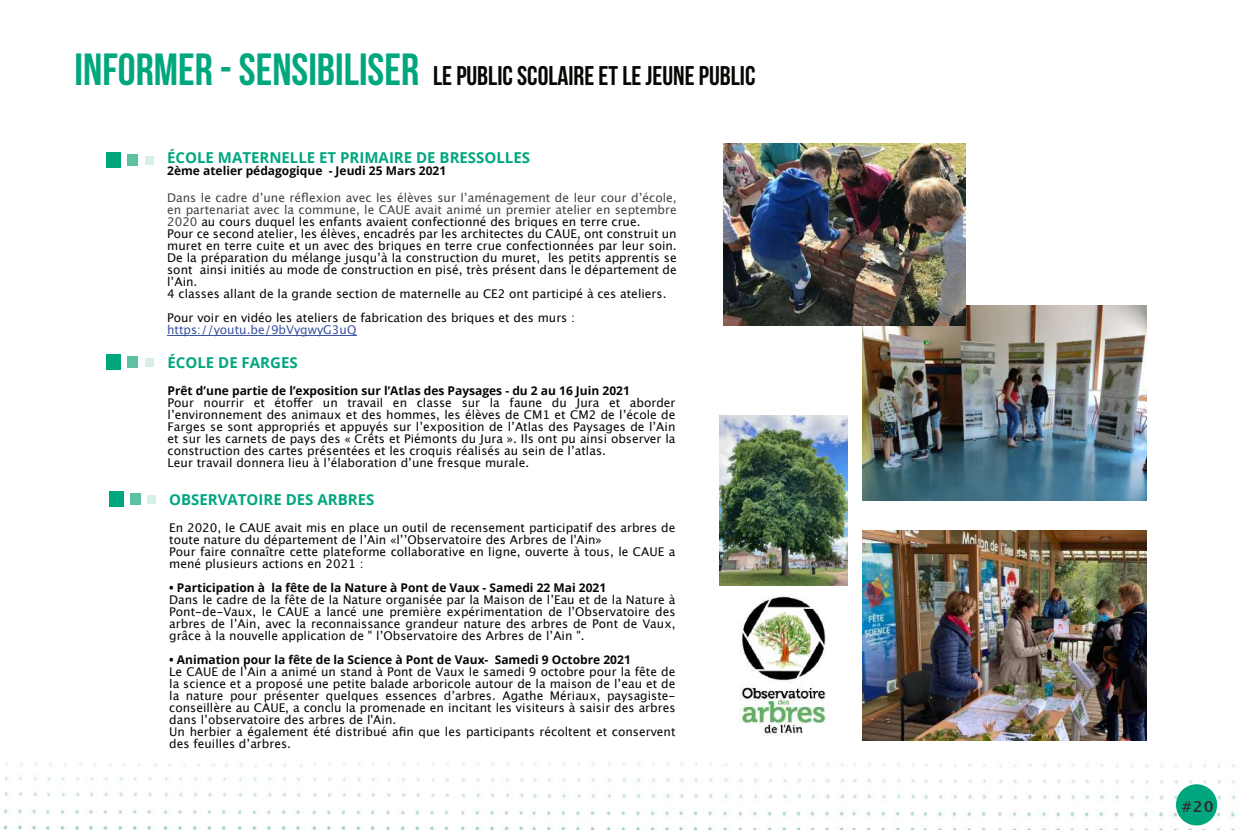
<style>
.page{position:relative;width:1242px;height:830px;background:#fff}
.page>*{position:absolute;margin:0;border:0;box-sizing:border-box;transform-origin:0 0}
.t1{font:27px "Bebas Neue";color:#080704}
.t2{font:700 15px "Open Sans";color:#00a77e}
.t3{font:700 15px "Lucida Grande";color:#2e2d2b}
.t4{font:12px/12px "Lucida Grande";color:#080704}
.t5{font:700 12px "Open Sans";color:#080704}
.t6{font:12px "Lucida Grande";color:#3a53a3}
.s1{font-size:45px;color:#00a77e}
.s2{color:#44454a}
</style>
<div class="page">
<img style="left:3px;top:762px;width:1233px;height:67px">
<svg style="left:1176px;top:783px;width:41px;height:42px"></svg>
<hr style="left:167px;top:335px;width:189px;height:1px;background:#3a53a3">
<img style="left:719px;top:585px;width:129px;height:151px">
<img style="left:862px;top:530px;width:284px;height:210px">
<img style="left:719px;top:415px;width:128px;height:170px">
<img style="left:862px;top:305px;width:284px;height:195px">
<img style="left:723px;top:143px;width:242px;height:182px">
<div style="left:106px;top:152px;width:14px;height:15px;background:#00a77e"></div>
<div style="left:127px;top:154px;width:11px;height:11px;background:#5ec0a3"></div>
<div style="left:145px;top:156px;width:8px;height:8px;background:#d6efe7"></div>
<div style="left:106px;top:354px;width:14px;height:15px;background:#00a77e"></div>
<div style="left:127px;top:356px;width:11px;height:11px;background:#5ec0a3"></div>
<div style="left:145px;top:358px;width:8px;height:8px;background:#d6efe7"></div>
<div style="left:109px;top:491px;width:14px;height:15px;background:#00a77e"></div>
<div style="left:130px;top:493px;width:11px;height:11px;background:#5ec0a3"></div>
<div style="left:148px;top:495px;width:8px;height:8px;background:#d6efe7"></div>
<h1 class="t1" style="left:75px;top:65px;width:682px"><span class="s1">INFORMER - SENSIBILISER</span> LE PUBLIC SCOLAIRE ET LE JEUNE PUBLIC</h1>
<p class="t2" style="left:167px;top:152px;width:364px">ÉCOLE MATERNELLE ET PRIMAIRE DE BRESSOLLES</p>
<p class="t5" style="left:167px;top:166px;width:281px">2ème atelier pédagogique - Jeudi 25 Mars 2021</p>
<p class="t4" style="left:167px;top:193px;width:511px"><span class="s2">Dans le cadre dʼune réflexion avec les élèves sur lʼaménagement de leur cour dʼécole, en partenariat avec la commune, le CAUE avait animé un premier atelier en septembre 2020</span> au cours duquel les enfants avaient confectionné des briques en terre crue.<br>Pour ce second atelier, les élèves, encadrés par les architectes du CAUE, ont construit un muret en terre cuite et un avec des briques en terre crue confectionnées par leur soin.<br>De la préparation du mélange jusquʼà la construction du muret, les petits apprentis se sont ainsi initiés au mode de construction en pisé, très présent dans le département de lʼAin.<br>4 classes allant de la grande section de maternelle au CE2 ont participé à ces ateliers.</p>
<p class="t4" style="left:167px;top:313px;width:409px">Pour voir en vidéo les ateliers de fabrication des briques et des murs :</p>
<p class="t6" style="left:167px;top:325px;width:191px">https://youtu.be/9bVygwyG3uQ</p>
<p class="t2" style="left:167px;top:356px;width:132px">ÉCOLE DE FARGES</p>
<p class="t5" style="left:167px;top:385px;width:464px">Prêt d’une partie de l’exposition sur l’Atlas des Paysages - du 2 au 16 Juin 2021</p>
<p class="t4" style="left:167px;top:397px;width:509px">Pour nourrir et étoffer un travail en classe sur la faune du Jura et aborder lʼenvironnement des animaux et des hommes, les élèves de CM1 et CM2 de lʼécole de Farges se sont appropriés et appuyés sur lʼexposition de lʼAtlas des Paysages de lʼAin et sur les carnets de pays des « Crêts et Piémonts du Jura ». Ils ont pu ainsi observer la construction des cartes présentées et les croquis réalisés au sein de lʼatlas.<br>Leur travail donnera lieu à lʼélaboration dʼune fresque murale.</p>
<p class="t2" style="left:169px;top:493px;width:207px">OBSERVATOIRE DES ARBRES</p>
<p class="t4" style="left:169px;top:522px;width:508px">En 2020, le CAUE avait mis en place un outil de recensement participatif des arbres de toute nature du département de lʼAin «lʼʼObservatoire des Arbres de l'Ain»<br>Pour faire connaître cette plateforme collaborative en ligne, ouverte à tous, le CAUE a mené plusieurs actions en 2021 :</p>
<p class="t5" style="left:169px;top:582px;width:438px">• Participation à la fête de la Nature à Pont de Vaux - Samedi 22 Mai 2021</p>
<p class="t4" style="left:169px;top:594px;width:508px;text-align:justify">Dans le cadre de la fête de la Nature organisée par la Maison de lʼEau et de la Nature à Pont-de-Vaux, le CAUE a lancé une première expérimentation de lʼObservatoire des arbres de lʼAin, avec la reconnaissance grandeur nature des arbres de Pont de Vaux, grâce à la nouvelle application de " lʼObservatoire des Arbres de lʼAin ".</p>
<p class="t5" style="left:169px;top:654px;width:463px">• Animation pour la fête de la Science à Pont de Vaux- Samedi 9 Octobre 2021</p>
<p class="t4" style="left:169px;top:666px;width:508px">Le CAUE de lʼAin a animé un stand à Pont de Vaux le samedi 9 octobre pour la fête de la science et a proposé une petite balade arboricole autour de la maison de lʼeau et de la nature pour présenter quelques essences dʼarbres. Agathe Mériaux, paysagiste&shy;conseillère au CAUE, a conclu la promenade en incitant les visiteurs à saisir des arbres dans lʼobservatoire des arbres de l'Ain.<br>Un herbier a également été distribué afin que les participants récoltent et conservent des feuilles dʼarbres.</p>
<p class="t3" style="left:1181px;top:799px;width:33px">#20</p>
</div>
